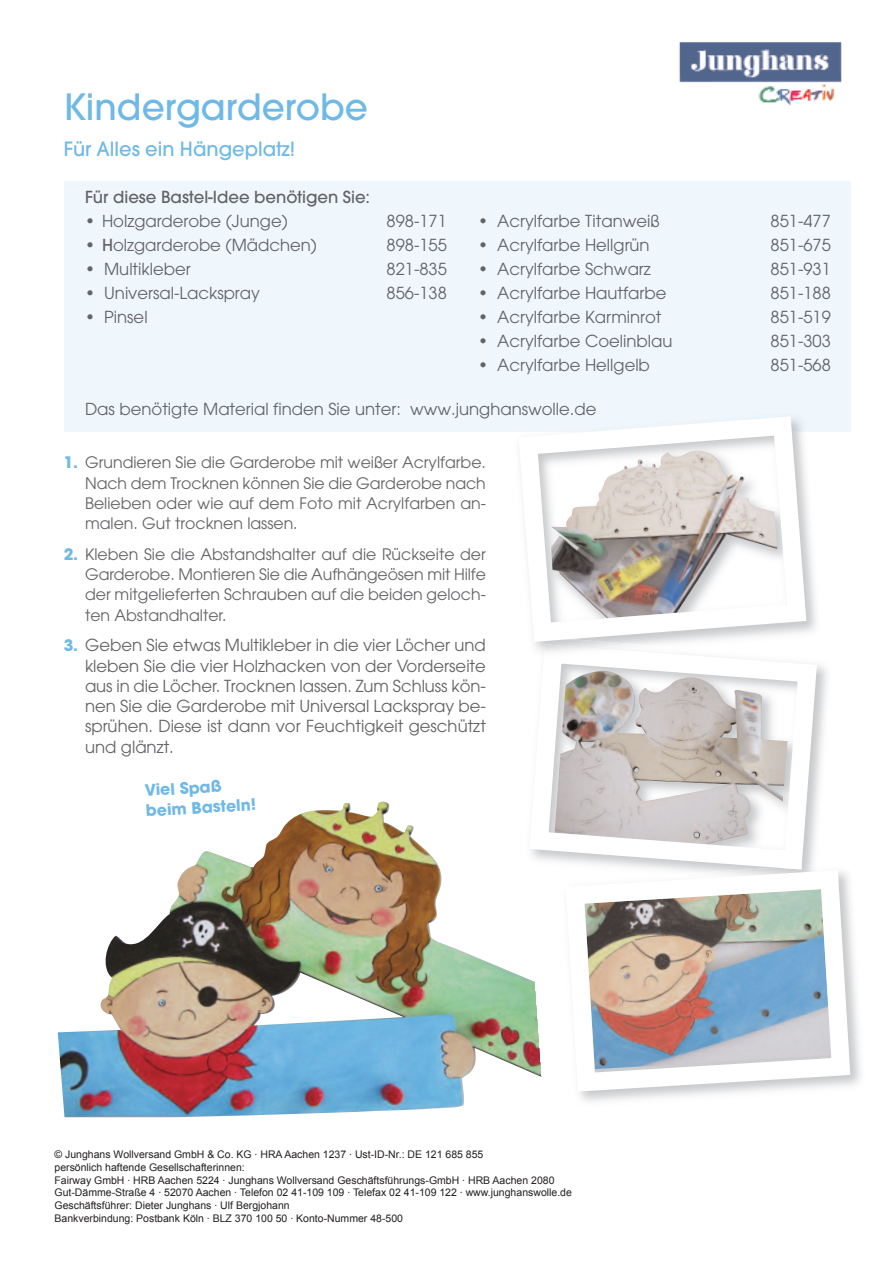
<style>
.page{position:relative;width:893px;height:1263px;background:#fff}
.page>*{position:absolute;margin:0;border:0;box-sizing:border-box;transform-origin:0 0}
.t1{font:500 36px "Avant Garde";color:#6fb9e7}
.t2{font:500 19.5px "Avant Garde";color:#6fb9e7}
.t3{font:16.5px/20.2px "Avant Garde";color:#636366;text-align:justify}
.t4{font:500 16.5px "Avant Garde";color:#636366}
.t5{font:15.75px/20.2px "Avant Garde";color:#636366;text-align:justify}
.t6{font:700 15.75px/20.1px "Avant Garde";color:#6fb9e7}
.t7{font:10.5px/12.6px "Arial";color:#231f20}
.s1{font-weight:500}
.s2{font-weight:700;color:#6fb9e7}
.s3{font-weight:700;font-size:15.75px;color:#6fb9e7}
</style>
<div class="page">
<img style="left:57px;top:42px;width:794px;height:1076px">
<div style="left:64px;top:182px;width:786px;height:250px;background:#f0f7fc"></div>
<img style="left:826px;top:644px;width:11px;height:217px">
<svg style="left:520px;top:662px;width:306px;height:217px"></svg>
<img style="left:511px;top:432px;width:316px;height:230px">
<img style="left:538px;top:651px;width:161px;height:10px">
<img style="left:544px;top:651px;width:109px;height:10px">
<svg style="left:509px;top:417px;width:307px;height:234px"></svg>
<img style="left:558px;top:1070px;width:303px;height:41px">
<svg style="left:556px;top:861px;width:304px;height:240px"></svg>
<img style="left:58px;top:800px;width:484px;height:317px">
<h1 class="t1" style="left:64px;top:93px;width:306px">Kindergarderobe</h1>
<p class="t2" style="left:64px;top:142px;width:233px">Für Alles ein Hängeplatz!</p>
<p class="t4" style="left:85px;top:191px;width:287px">Für diese Bastel-Idee benötigen Sie:</p>
<p class="t3" style="left:85px;top:212px;width:204px"><span class="s1">•</span> Holzgarderobe (Junge)</p>
<p class="t3" style="left:387px;top:212px;width:62px">898-171</p>
<p class="t3" style="left:478px;top:212px;width:183px"><span class="s1">•</span> Acrylfarbe Titanweiß</p>
<p class="t3" style="left:771px;top:212px;width:62px">851-477</p>
<p class="t3" style="left:85px;top:236px;width:233px"><span class="s1">• H</span>olzgarderobe (Mädchen)</p>
<p class="t3" style="left:387px;top:236px;width:62px">898-155</p>
<p class="t3" style="left:478px;top:236px;width:173px"><span class="s1">•</span> Acrylfarbe Hellgrün</p>
<p class="t3" style="left:771px;top:236px;width:62px">851-675</p>
<p class="t3" style="left:85px;top:260px;width:107px"><span class="s1">•</span> Multikleber</p>
<p class="t3" style="left:387px;top:260px;width:62px">821-835</p>
<p class="t3" style="left:478px;top:260px;width:174px"><span class="s1">•</span> Acrylfarbe Schwarz</p>
<p class="t3" style="left:771px;top:260px;width:62px">851-931</p>
<p class="t3" style="left:85px;top:284px;width:176px"><span class="s1">•</span> Universal-Lackspray</p>
<p class="t3" style="left:387px;top:284px;width:62px">856-138</p>
<p class="t3" style="left:478px;top:284px;width:190px"><span class="s1">•</span> Acrylfarbe Hautfarbe</p>
<p class="t3" style="left:771px;top:284px;width:62px">851-188</p>
<p class="t3" style="left:85px;top:308px;width:64px"><span class="s1">•</span> Pinsel</p>
<p class="t3" style="left:478px;top:308px;width:185px"><span class="s1">•</span> Acrylfarbe Karminrot</p>
<p class="t3" style="left:771px;top:308px;width:62px">851-519</p>
<p class="t3" style="left:478px;top:332px;width:196px"><span class="s1">•</span> Acrylfarbe Coelinblau</p>
<p class="t3" style="left:771px;top:332px;width:62px">851-303</p>
<p class="t3" style="left:478px;top:356px;width:173px"><span class="s1">•</span> Acrylfarbe Hellgelb</p>
<p class="t3" style="left:771px;top:356px;width:62px">851-568</p>
<p class="t3" style="left:85px;top:401px;width:513px">Das benötigte Material finden Sie unter: www.junghanswolle.de</p>
<p class="t5" style="left:85px;top:454px;width:402px;text-indent:-21px"><span class="s2">1.</span> Grundieren Sie die Garderobe mit weißer Acrylfarbe.<br>Nach dem Trocknen können Sie die Garderobe nach Belieben oder wie auf dem Foto mit Acrylfarben an&shy;malen. Gut trocknen lassen.</p>
<p class="t5" style="left:85px;top:545px;width:402px;text-indent:-21px"><span class="s2">2.</span> Kleben Sie die Abstandshalter auf die Rückseite der Garderobe. Montieren Sie die Aufhängeösen mit Hilfe der mitgelieferten Schrauben auf die beiden geloch&shy;ten Abstandhalter.</p>
<p class="t3" style="left:85px;top:637px;width:402px;text-indent:-21px"><span class="s3">3.</span> Geben Sie etwas Multikleber in die vier Löcher und kleben Sie die vier Holzhacken von der Vorderseite aus in die Löcher. Trocknen lassen. Zum Schluss kön&shy;nen Sie die Garderobe mit Universal Lackspray be&shy;sprühen. Diese ist dann vor Feuchtigkeit geschützt und glänzt.</p>
<p class="t6" style="left:144px;top:782px;width:112px;rotate:-3deg">Viel Spaß beim Basteln!</p>
<p class="t7" style="left:54px;top:1148px;width:519px">© Junghans Wollversand GmbH &amp; Co. KG · HRA Aachen 1237 · Ust-ID-Nr.: DE 121 685 855<br>persönlich haftende Gesellschafterinnen:<br>Fairway GmbH · HRB Aachen 5224 · Junghans Wollversand Geschäftsführungs-GmbH · HRB Aachen 2080<br>Gut-Dämme-Straße 4 · 52070 Aachen · Telefon 02 41-109 109 · Telefax 02 41-109 122 · www.junghanswolle.de Geschäftsführer: Dieter Junghans · Ulf Bergjohann<br>Bankverbindung: Postbank Köln · BLZ 370 100 50 · Konto-Nummer 48-500</p>
</div>
